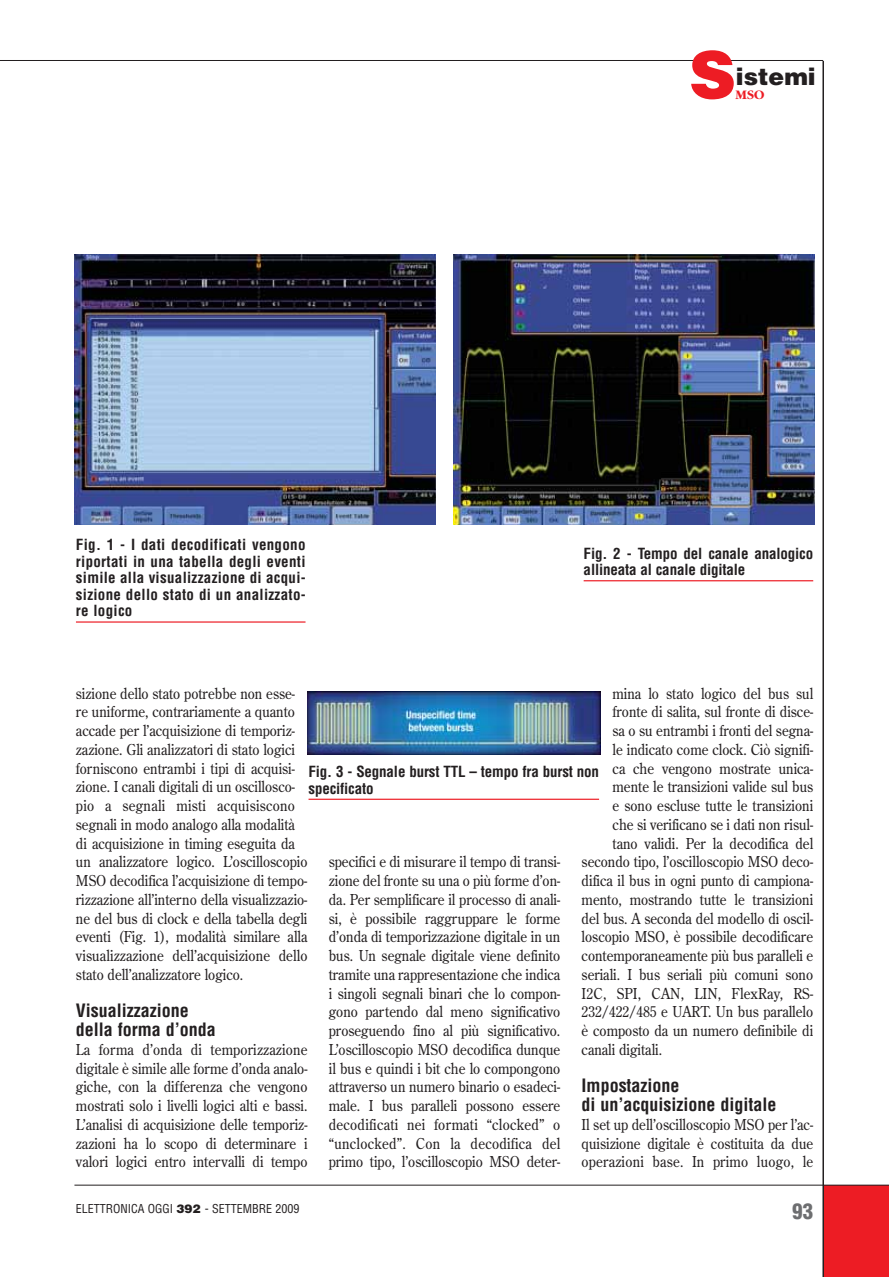
<style>
.page{position:relative;width:889px;height:1277px;background:#fff}
.page>*{position:absolute;margin:0;border:0;box-sizing:border-box;transform-origin:0 0}
.t1{font:900 64.8px "Helvetica LT";color:#ed1c24}
.t2{font:900 23.55px "Helvetica LT";color:#231f20}
.t3{font:900 condensed 21px "Helvetica LT";color:#6d6e70}
.t4{font:700 condensed 18px/18.8px "Helvetica LT";color:#231f20}
.t5{font:15px/18.8px "Century Old Style LT";color:#231f20;text-align:justify;scale:.9 1}
.t6{font:700 condensed 15px/16.5px "Helvetica LT";letter-spacing:-.01em;color:#231f20}
.t7{font:15px "Century Old Style LT";letter-spacing:.02em;color:#231f20;scale:.9 1}
.t8{font:700 13.5px "Garamond LT";color:#ed1c24}
.t9{font:condensed 12px "Helvetica LT";color:#231f20}
.s1{font-weight:900;font-stretch:normal}
</style>
<div class="page">
<div style="left:823px;top:1185px;width:65px;height:92px;background:#ed1c24"></div>
<hr style="left:822px;top:61px;width:2px;height:1216px;background:#231f20">
<hr style="left:0;top:60px;width:823px;height:1px;background:#231f20">
<hr style="left:74px;top:1185px;width:814px;height:1px;background:#231f20">
<img style="left:75px;top:254px;width:360px;height:270px">
<img style="left:453px;top:254px;width:361px;height:270px">
<img style="left:307px;top:692px;width:293px;height:63px">
<hr style="left:76px;top:621px;width:229px;height:2px;background:#ed1c24">
<hr style="left:583px;top:580px;width:230px;height:1px;background:#ed1c24">
<hr style="left:308px;top:799px;width:291px;height:1px;background:#ed1c24">
<h1 class="t1" style="left:689px;top:38px;width:48px">S</h1>
<h2 class="t2" style="left:735px;top:63px;width:81px">istemi</h2>
<p class="t8" style="left:735px;top:88px;width:30px">MSO</p>
<p class="t6" style="left:76px;top:538px;width:231px;text-align:justify">Fig. 1 - I dati decodificati vengono riportati in una tabella degli eventi simile alla visualizzazione di acqui&shy;sizione dello stato di un analizzato&shy;re logico</p>
<p class="t6" style="left:583px;top:546px;width:231px">Fig. 2 - Tempo del canale analogico allineata al canale digitale</p>
<p class="t5" style="left:76px;top:685px;width:259px;text-align:left">sizione dello stato potrebbe non esse&shy;re uniforme, contrariamente a quanto accade per l’acquisizione di temporiz&shy;zazione. Gli analizzatori di stato logici forniscono entrambi i tipi di acquisi&shy;zione. I canali digitali di un oscillosco&shy;pio a segnali misti acquisiscono segnali in modo analogo alla modalità di acquisizione in timing eseguita da un analizzatore logico. L’oscilloscopio MSO decodifica l’acquisizione di tempo&shy;rizzazione all’interno della visualizzazio&shy;ne del bus di clock e della tabella degli eventi (Fig. 1), modalità similare alla visualizzazione dell’acquisizione dello stato dell’analizzatore logico.</p>
<p class="t4" style="left:76px;top:1003px;width:141px">Visualizzazione della forma d’onda</p>
<p class="t5" style="left:76px;top:1041px;width:259px">La forma d’onda di temporizzazione digitale è simile alle forme d’onda analo&shy;giche, con la differenza che vengono mostrati solo i livelli logici alti e bassi.<br>L’analisi di acquisizione delle temporiz&shy;zazioni ha lo scopo di determinare i valori logici entro intervalli di tempo</p>
<p class="t5" style="left:612px;top:685px;width:224px">mina lo stato logico del bus sul</p>
<p class="t5" style="left:612px;top:703px;width:224px">fronte di salita, sul fronte di disce-</p>
<p class="t5" style="left:612px;top:722px;width:224px">sa o su entrambi i fronti del segna-</p>
<p class="t5" style="left:612px;top:741px;width:224px">le indicato come clock. Ciò signifi-</p>
<p class="t5" style="left:612px;top:760px;width:224px">ca che vengono mostrate unica-</p>
<p class="t5" style="left:612px;top:778px;width:224px">mente le transizioni valide sul bus</p>
<p class="t5" style="left:612px;top:797px;width:224px">e sono escluse tutte le transizioni</p>
<p class="t5" style="left:612px;top:816px;width:224px">che si verificano se i dati non risul-</p>
<p class="t5" style="left:612px;top:835px;width:224px">tano validi. Per la decodifica del</p>
<p class="t5" style="left:581px;top:853px;width:259px">secondo tipo, l’oscilloscopio MSO deco-</p>
<p class="t5" style="left:581px;top:872px;width:259px">difica il bus in ogni punto di campiona-</p>
<p class="t5" style="left:581px;top:891px;width:259px">mento, mostrando tutte le transizioni</p>
<p class="t5" style="left:581px;top:910px;width:259px">del bus. A seconda del modello di oscil-</p>
<p class="t5" style="left:581px;top:928px;width:259px">loscopio MSO, è possibile decodificare</p>
<p class="t5" style="left:581px;top:947px;width:259px">contemporaneamente più bus paralleli e</p>
<p class="t5" style="left:581px;top:966px;width:259px">seriali. I bus seriali più comuni sono</p>
<p class="t7" style="left:581px;top:986px;width:259px">I2C, SPI, CAN, LIN, FlexRay, RS-</p>
<p class="t5" style="left:581px;top:1003px;width:259px">232/422/485 e UART. Un bus parallelo</p>
<p class="t5" style="left:581px;top:1022px;width:259px">è composto da un numero definibile di</p>
<p class="t5" style="left:581px;top:1041px;width:91px">canali digitali.</p>
<p class="t4" style="left:581px;top:1078px;width:196px">Impostazione<br>di un’acquisizione digitale</p>
<p class="t5" style="left:581px;top:1116px;width:259px">Il set up dell’oscilloscopio MSO per l’ac&shy;quisizione digitale è costituita da due operazioni base. In primo luogo, le</p>
<p class="t6" style="left:308px;top:764px;width:292px">Fig. 3 - Segnale burst TTL – tempo fra burst non specificato</p>
<p class="t5" style="left:329px;top:853px;width:259px">specifici e di misurare il tempo di transi&shy;zione del fronte su una o più forme d’on&shy;da. Per semplificare il processo di anali&shy;si, è possibile raggruppare le forme d’onda di temporizzazione digitale in un bus. Un segnale digitale viene definito tramite una rappresentazione che indica i singoli segnali binari che lo compon&shy;gono partendo dal meno significativo proseguendo fino al più significativo.<br>L’oscilloscopio MSO decodifica dunque il bus e quindi i bit che lo compongono attraverso un numero binario o esadeci&shy;male. I bus paralleli possono essere decodificati nei formati “clocked” o “unclo cked”. Con la decodifica del primo tipo, l’oscilloscopio MSO deter-</p>
<p class="t9" style="left:76px;top:1204px;width:225px">ELETTRONICA OGGI <span class="s1">392</span> - SETTEMBRE 2009</p>
<h3 class="t3" style="left:792px;top:1202px;width:22px">93</h3>
</div>
